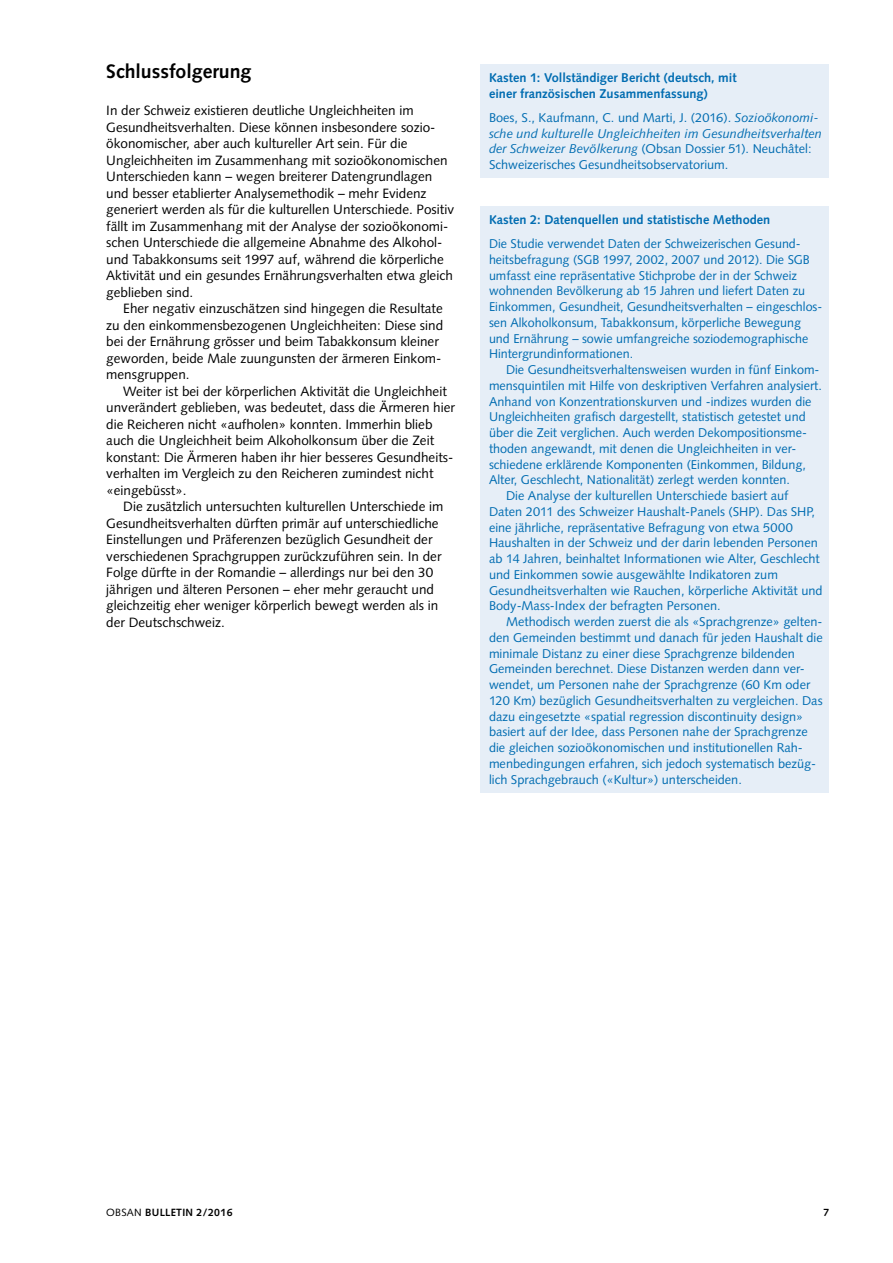
<style>
.page{position:relative;width:893px;height:1263px;background:#fff}
.page>*{position:absolute;margin:0;border:0;box-sizing:border-box;transform-origin:0 0}
.Zwischentitel{font:700 19.5px "Syntax LT Std";color:#000}
.Grundtext_DE{font:13.5px/16.5px "Syntax LT Std";color:#000}
.Grundtext_nach_Titel{font:13.5px/16.5px "Syntax LT Std";color:#000}
.Blau_Grundtext_Einzu{font:12.75px/15.8px "Syntax LT Std";color:#006cb1}
.Blau_Grundtext_nach{font:12.75px/15.8px "Syntax LT Std";color:#006cb1}
.Blau_Grundtext_ohne{font:12.75px/15.8px "Syntax LT Std";color:#006cb1}
.Blau_Titel_Kasten_DT{font:700 12.75px/15.8px "Syntax LT Std";color:#006cb1}
.t1{font:700 10.5px "Syntax LT Std";letter-spacing:.025em;color:#000}
.s1{font-style:italic}
.s2{font-weight:400}
</style>
<div class="page">
<div style="left:480px;top:64px;width:349px;height:114px;background:#e6eef7"></div>
<div style="left:480px;top:206px;width:349px;height:586px;background:#e6eef7"></div>
<p class="Zwischentitel" style="left:106px;top:61px;width:147px">Schlussfolgerung</p>
<p class="Grundtext_nach_Titel" style="left:106px;top:102px;width:349px">In der Schweiz existieren deutliche Ungleichheiten im Gesundheitsverhalten. Diese können insbesondere sozio&shy;ökonomischer, aber auch kultureller Art sein. Für die Ungleichheiten im Zusammenhang mit sozioökonomischen Unterschieden kann – wegen breiterer Datengrundlagen und besser etablierter Analysemethodik – mehr Evidenz generiert werden als für die kulturellen Unterschiede. Positiv fällt im Zusammenhang mit der Analyse der sozioökonomi&shy;schen Unterschiede die allgemeine Abnahme des Alkohol&shy;und Tabakkonsums seit 1997 auf, während die körperliche Aktivität und ein gesundes Ernährungsverhalten etwa gleich geblieben sind.</p>
<p class="Grundtext_DE" style="left:106px;top:300px;width:338px;text-indent:17px">Eher negativ einzuschätzen sind hingegen die Resultate zu den einkommensbezogenen Ungleichheiten: Diese sind bei der Ernährung grösser und beim Tabakkonsum kleiner geworden, beide Male zuungunsten der ärmeren Einkom&shy;mensgruppen.</p>
<p class="Grundtext_DE" style="left:106px;top:383px;width:350px;text-indent:17px">Weiter ist bei der körperlichen Aktivität die Ungleichheit unverändert geblieben, was bedeutet, dass die Ärmeren hier die Reicheren nicht «aufholen» konnten. Immerhin blieb auch die Ungleichheit beim Alkoholkonsum über die Zeit konstant: Die Ärmeren haben ihr hier besseres Gesundheits&shy;verhalten im Vergleich zu den Reicheren zumindest nicht «eingebüsst».</p>
<p class="Grundtext_DE" style="left:106px;top:498px;width:339px;text-indent:17px">Die zusätzlich untersuchten kulturellen Unterschiede im Gesundheitsverhalten dürften primär auf unterschiedliche Einstellungen und Präferenzen bezüglich Gesundheit der verschiedenen Sprachgruppen zurückzuführen sein. In der Folge dürfte in der Romandie – allerdings nur bei den 30 jährigen und älteren Personen – eher mehr geraucht und gleichzeitig eher weniger körperlich bewegt werden als in der Deutschschweiz.</p>
<p class="Blau_Titel_Kasten_DT" style="left:489px;top:70px;width:249px">Kasten 1: Vollständiger Bericht (deutsch, mit einer französischen Zusammenfassung)</p>
<p class="Blau_Grundtext_ohne" style="left:489px;top:110px;width:335px">Boes, S., Kaufmann, C. und Marti, J. (2016). <span class="s1">Sozioökonomi&shy;sche und kulturelle Ungleichheiten im Gesundheitsverhalten der Schweizer Bevölkerung</span> (Obsan Dossier 51). Neuchâtel:<br>Schweizerisches Gesundheitsobservatorium.</p>
<p class="Blau_Titel_Kasten_DT" style="left:489px;top:212px;width:283px">Kasten 2: Datenquellen und statistische Methoden</p>
<p class="Blau_Grundtext_nach" style="left:489px;top:236px;width:335px">Die Studie verwendet Daten der Schweizerischen Gesund&shy;heitsbefragung (SGB 1997, 2002, 2007 und 2012). Die SGB umfasst eine repräsentative Stichprobe der in der Schweiz wohnenden Bevölkerung ab 15 Jahren und liefert Daten zu Einkommen, Gesundheit, Gesundheitsverhalten – eingeschlos&shy;sen Alkoholkonsum, Tabakkonsum, körperliche Bewegung und Ernährung – sowie umfangreiche soziodemographische Hintergrundinformationen.</p>
<p class="Blau_Grundtext_Einzu" style="left:489px;top:362px;width:334px;text-indent:17px">Die Gesundheitsverhaltensweisen wurden in fünf Einkom&shy;mensquintilen mit Hilfe von deskriptiven Verfahren analysiert.<br>Anhand von Konzentrationskurven und -indizes wurden die Ungleichheiten grafisch dargestellt, statistisch getestet und über die Zeit verglichen. Auch werden Dekompositionsme&shy;thoden angewandt, mit denen die Ungleichheiten in ver&shy;schiedene erklärende Komponenten (Einkommen, Bildung, Alter, Geschlecht, Nationalität) zerlegt werden konnten.</p>
<p class="Blau_Grundtext_Einzu" style="left:489px;top:488px;width:335px;text-indent:17px">Die Analyse der kulturellen Unterschiede basiert auf Daten 2011 des Schweizer Haushalt-Panels (SHP). Das SHP, eine jährliche, repräsentative Befragung von etwa 5000<br>Haushalten in der Schweiz und der darin lebenden Personen ab 14 Jahren, beinhaltet Informationen wie Alter, Geschlecht und Einkommen sowie ausgewählte Indikatoren zum Gesundheitsverhalten wie Rauchen, körperliche Aktivität und Body-Mass-Index der befragten Personen.</p>
<p class="Blau_Grundtext_Einzu" style="left:489px;top:614px;width:335px;text-indent:17px">Methodisch werden zuerst die als «Sprachgrenze» gelten&shy;den Gemeinden bestimmt und danach für jeden Haushalt die minimale Distanz zu einer diese Sprachgrenze bildenden Gemeinden berechnet. Diese Distanzen werden dann ver&shy;wendet, um Personen nahe der Sprachgrenze (60 Km oder 120 Km) bezüglich Gesundheitsverhalten zu vergleichen. Das dazu eingesetzte «spatial regression discontinuity design» basiert auf der Idee, dass Personen nahe der Sprachgrenze die gleichen sozioökonomischen und institutionellen Rah&shy;menbedingungen erfahren, sich jedoch systematisch bezüg&shy;lich Sprachgebrauch («Kultur») unterscheiden.</p>
<p class="t1" style="left:106px;top:1206px;width:128px"><span class="s2">OBSAN</span> BULLETIN 2/2016</p>
<p class="t1" style="left:823px;top:1206px;width:7px">7</p>
</div>
